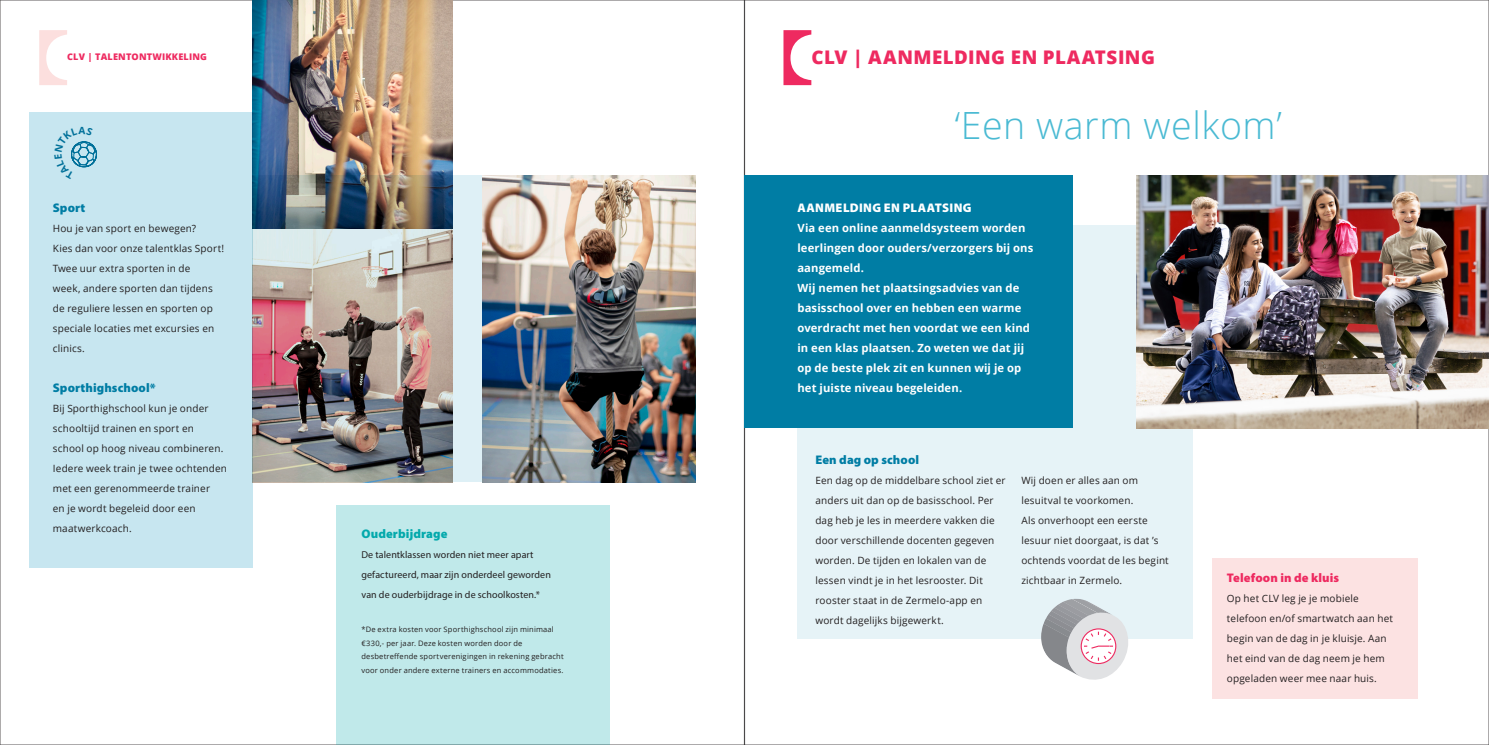
<style>
.page{position:relative;width:1489px;height:745px;background:#fff}
.page>*{position:absolute;margin:0;border:0;box-sizing:border-box;transform-origin:0 0}
.t1{font:300 37.5px "Open Sans";letter-spacing:.015em;color:#4abad3}
.Kopje{font:800 18.75px "Open Sans";letter-spacing:.025em;color:#ee2a60}
.Kopje-2{font:900 12.5px "Myriad Pro";letter-spacing:.005em;color:#007da4}
.Kopje-3{font:900 12.5px "Myriad Pro";letter-spacing:.03em;color:#fff}
.Kopje-4{font:900 12.5px "Myriad Pro";letter-spacing:.01em;color:#ee2a60}
.Kopje-5{font:900 12.5px "Myriad Pro";letter-spacing:.01em;color:#03a9ac}
.Platte_tekst_2{font:700 11.25px/20px "Open Sans";letter-spacing:.01em;color:#fff}
.Platte_tekst_2-2{font:10px/20px "Open Sans";letter-spacing:.015em;color:#231f20}
.t2{font:10px/20px "Myriad Pro";letter-spacing:.01em;color:#231f20}
.t3{font:800 9.12px "Open Sans";letter-spacing:.02em;color:#ee2a60}
.Platte_tekst_2-3{font:7.5px/13.8px "Open Sans";letter-spacing:.025em;color:#231f20}
</style>
<div class="page">
<div style="left:797px;top:225px;width:395px;height:413px;background:#e3f2f7"></div>
<img style="left:252px;top:0;width:200px;height:175px">
<img style="left:252px;top:175px;width:230px;height:307px">
<div style="left:336px;top:505px;width:274px;height:239px;background:#c0e9ea"></div>
<svg style="left:39px;top:30px;width:28px;height:55px"></svg>
<div style="left:1212px;top:557px;width:206px;height:141px;background:#fcdfde"></div>
<svg style="left:783px;top:30px;width:28px;height:55px"></svg>
<div style="left:29px;top:112px;width:223px;height:455px;background:#c7e6f0"></div>
<img style="left:482px;top:175px;width:213px;height:307px">
<svg style="left:1031px;top:598px;width:102px;height:82px"></svg>
<div style="left:744px;top:176px;width:329px;height:252px;background:#007da4"></div>
<img style="left:1136px;top:176px;width:352px;height:252px">
<svg style="left:71px;top:141px;width:26px;height:27px"></svg>
<p class="t3" style="left:67px;top:50px;width:141px">CLV | TALENTONTWIKKELING</p>
<p class="Kopje" style="left:811px;top:43px;width:345px">CLV | AANMELDING EN PLAATSING</p>
<p class="Kopje-2" style="left:53px;top:199px;width:34px">Sport</p>
<p class="Platte_tekst_2-2" style="left:53px;top:217px;width:173px">Hou je van sport en bewegen?<br>Kies dan voor onze talentklas Sport!<br>Twee uur extra sporten in de<br>week, andere sporten dan tijdens de reguliere lessen en sporten op speciale locaties met excursies en clinics.</p>
<p class="Kopje-2" style="left:53px;top:379px;width:104px">Sporthighschool*</p>
<p class="Platte_tekst_2-2" style="left:53px;top:397px;width:175px">Bij Sporthighschool kun je onder schooltijd trainen en sport en school op hoog niveau combineren.<br>Iedere week train je twee ochtenden met een gerenommeerde trainer<br>en je wordt begeleid door een maatwerkcoach.</p>
<p class="Kopje-5" style="left:361px;top:525px;width:87px">Ouderbijdrage</p>
<p class="t2" style="left:361px;top:544px;width:191px">De talentklassen worden niet meer apart gefactureerd, maar zijn onderdeel geworden van de ouderbijdrage in de schoolkosten.*</p>
<p class="Platte_tekst_2-3" style="left:361px;top:621px;width:204px">*De extra kosten voor Sporthighschool zijn minimaal €330,- per jaar. Deze kosten worden door de desbetreffende sportverenigingen in rekening gebracht voor onder andere externe trainers en accommodaties.</p>
<p class="t1" style="left:954px;top:100px;width:328px">‘Een warm welkom’</p>
<p class="Kopje-3" style="left:797px;top:199px;width:175px">AANMELDING EN PLAATSING</p>
<p class="Platte_tekst_2" style="left:797px;top:218px;width:237px">Via een online aanmeldsysteem worden leerlingen door ouders/verzorgers bij ons aangemeld.</p>
<p class="Platte_tekst_2" style="left:797px;top:278px;width:234px">Wij nemen het plaatsingsadvies van de basisschool over en hebben een warme overdracht met hen voordat we een kind in een klas plaatsen. Zo weten we dat jij op de beste plek zit en kunnen wij je op het juiste niveau begeleiden.</p>
<p class="Kopje-2" style="left:815px;top:451px;width:105px">Een dag op school</p>
<p class="Platte_tekst_2-2" style="left:815px;top:469px;width:192px">Een dag op de middelbare school ziet er anders uit dan op de basisschool. Per dag heb je les in meerdere vakken die door verschillende docenten gegeven worden. De tijden en lokalen van de lessen vindt je in het lesrooster. Dit rooster staat in de Zermelo-app en wordt dagelijks bijgewerkt.</p>
<p class="Platte_tekst_2-2" style="left:1021px;top:469px;width:149px">Wij doen er alles aan om lesuitval te voorkomen.<br>Als onverhoopt een eerste lesuur niet doorgaat, is dat ’s ochtends voordat de les begint zichtbaar in Zermelo.</p>
<p class="Kopje-4" style="left:1226px;top:569px;width:114px">Telefoon in de kluis</p>
<p class="Platte_tekst_2-2" style="left:1226px;top:587px;width:168px">Op het CLV leg je je mobiele telefoon en/of smartwatch aan het begin van de dag in je kluisje. Aan het eind van de dag neem je hem opgeladen weer mee naar huis.</p>
</div>
